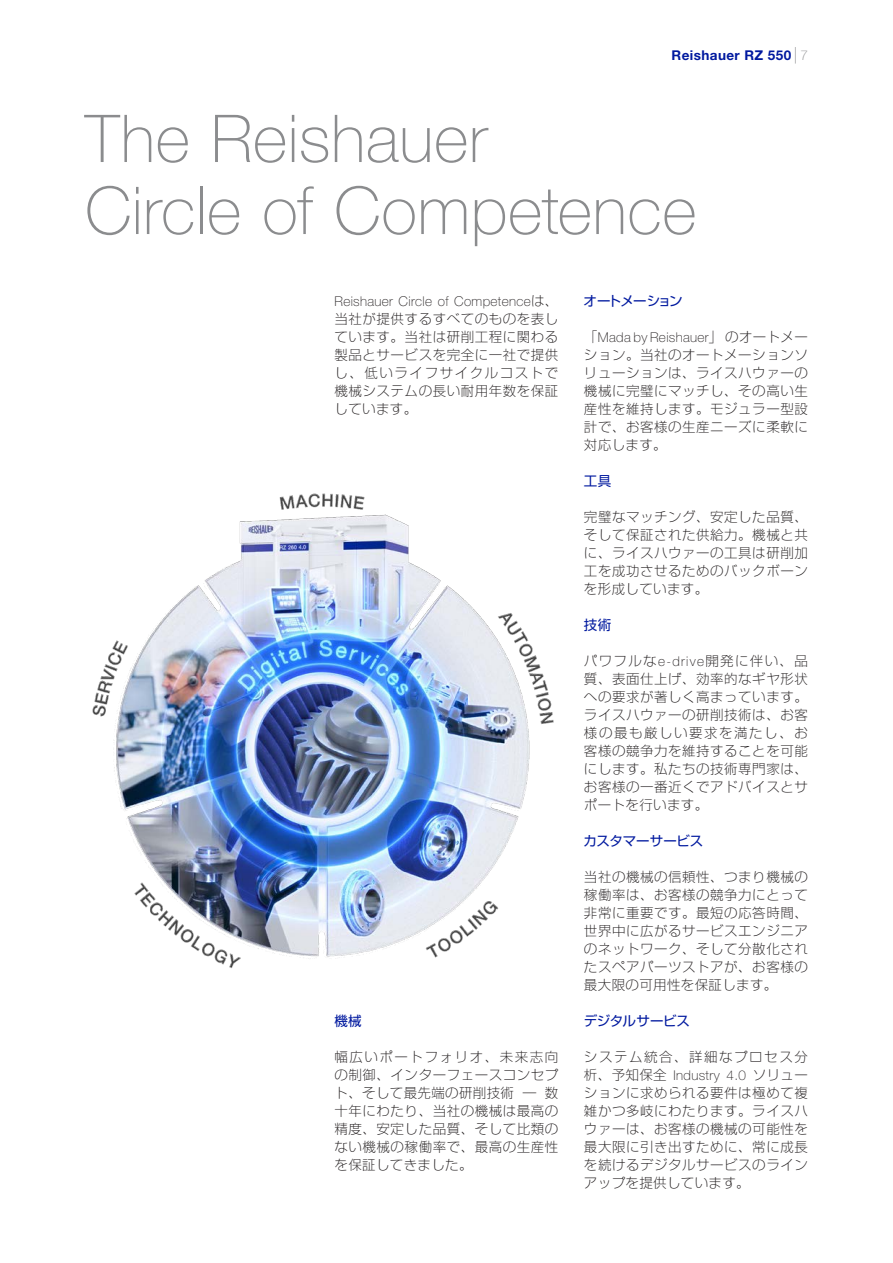
<style>
.page{position:relative;width:893px;height:1263px;background:#fff}
.page>*{position:absolute;margin:0;border:0;box-sizing:border-box;transform-origin:0 0}
.jp_H1{font:100 66px/72px "Helvetica Neue LT Std";letter-spacing:.005em;color:#8b8c8e}
.jp_body{font:300 expanded 13.5px/18px "P Shin Go Pr 6 N";letter-spacing:.04em;color:#231f20;text-align:justify}
.jp_H5{font:13.5px "P Shin Go Pr 6 N";letter-spacing:-.02em;color:#00199f}
.t1{font:700 13.5px "Helvetica Neue LT Std";letter-spacing:.03em;color:#00199f}
.jp_H5-2{font:13.5px "P Shin Go Pr 6 N";letter-spacing:-.065em;color:#00199f}
.s1{font-weight:100;font-size:16.5px;color:#8b8c8e}
.s2{font-weight:100;color:#8b8c8e}
.s3{font-family:"Helvetica Neue LT Std";font-weight:100;font-stretch:normal}
</style>
<div class="page">
<img style="left:92px;top:493px;width:462px;height:475px">
<p class="t1" style="left:672px;top:46px;width:138px">Reishauer RZ 550 <span class="s1">|</span> <span class="s2">7</span></p>
<p class="jp_H1" style="left:85px;top:102px;width:613px">The Reishauer<br>Circle of Competence</p>
<p class="jp_body" style="left:334px;top:291px;width:225px"><span class="s3">Reishauer Circle of Competence</span>は、当社が提供するすべてのものを表しています。当社は研削工程に関わる製品とサービスを完全に一社で提供し、低いライフサイクルコストで機械システムの長い耐用年数を保証しています。</p>
<p class="jp_H5" style="left:334px;top:1010px;width:29px">機械</p>
<p class="jp_body" style="left:334px;top:1047px;width:225px">幅広いポートフォリオ、未来志向の制御、インターフェースコンセプト、そして最先端の研削技術 ― 数十年にわたり、当社の機械は最高の精度、安定した品質、そして比類のない機械の稼働率で、最高の生産性を保証してきました。</p>
<p class="jp_H5-2" style="left:584px;top:290px;width:100px">オートメーション</p>
<p class="jp_body" style="left:584px;top:327px;width:225px">「<span class="s3">Mada by Reishauer</span>」のオートメーション。当社のオートメーションソリューションは、ライスハウァーの機械に完璧にマッチし、その高い生産性を維持します。モジュラー型設計で、お客様の生産ニーズに柔軟に対応します。</p>
<p class="jp_H5" style="left:584px;top:470px;width:29px">工具</p>
<p class="jp_body" style="left:584px;top:507px;width:225px">完璧なマッチング、安定した品質、そして保証された供給力。機械と共に、ライスハウァーの工具は研削加工を成功させるためのバックボーンを形成しています。</p>
<p class="jp_H5" style="left:584px;top:614px;width:29px">技術</p>
<p class="jp_body" style="left:584px;top:651px;width:225px">パワフルな<span class="s3">e-drive</span>開発に伴い、品質、表面仕上げ、効率的なギヤ形状への要求が著しく高まっています。ライスハウァーの研削技術は、お客様の最も厳しい要求を満たし、お客様の競争力を維持することを可能にします。私たちの技術専門家は、お客様の一番近くでアドバイスとサポートを行います。</p>
<p class="jp_H5" style="left:583px;top:830px;width:121px">カスタマーサービス</p>
<p class="jp_body" style="left:584px;top:867px;width:225px">当社の機械の信頼性、つまり機械の稼働率は、お客様の競争力にとって非常に重要です。最短の応答時間、世界中に広がるサービスエンジニアのネットワーク、そして分散化されたスペアパーツストアが、お客様の最大限の可用性を保証します。</p>
<p class="jp_H5" style="left:584px;top:1010px;width:108px">デジタルサービス</p>
<p class="jp_body" style="left:584px;top:1047px;width:225px">システム統合、詳細なプロセス分析、予知保全 <span class="s3">Industry 4.0</span> ソリューションに求められる要件は極めて複雑かつ多岐にわたります。ライスハウァーは、お客様の機械の可能性を最大限に引き出すために、常に成長を続けるデジタルサービスのラインアップを提供しています。</p>
</div>
